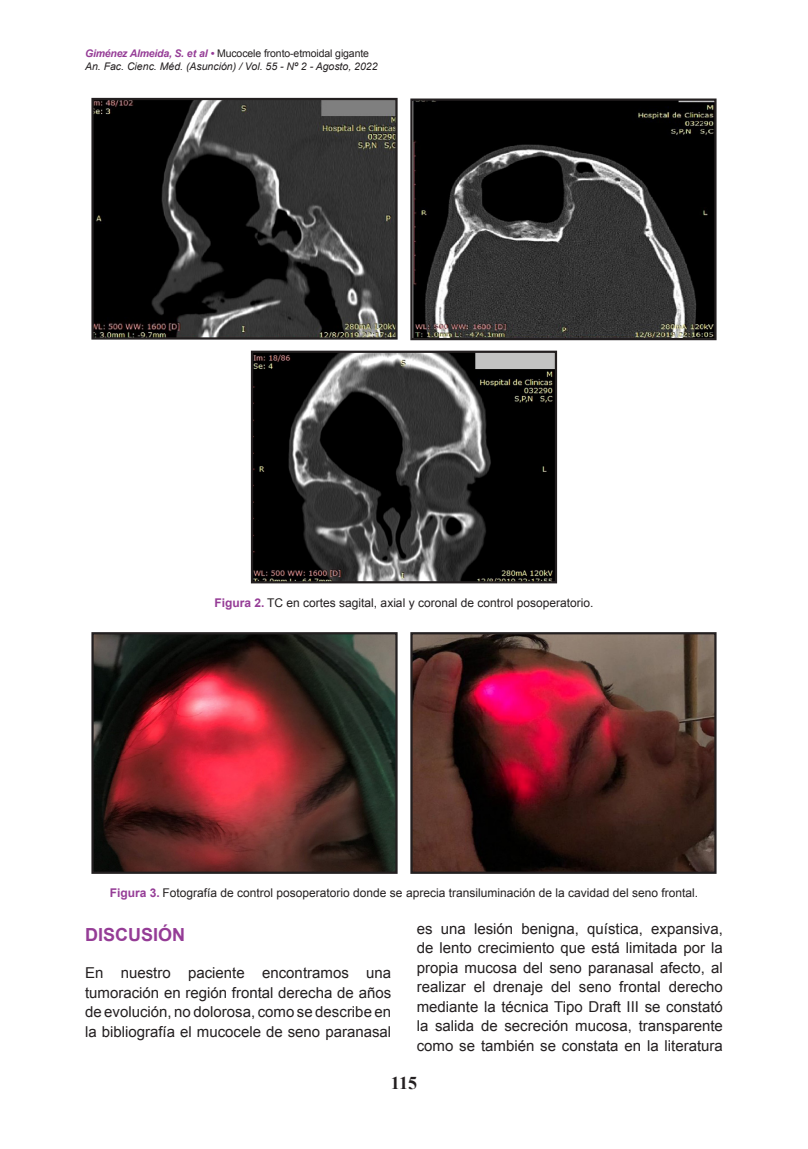
<style>
.page{position:relative;width:808px;height:1149px;background:#fff}
.page>*{position:absolute;margin:0;border:0;box-sizing:border-box;transform-origin:0 0}
.t1{font:700 18px "Arial";color:#953c96}
.t2{font:700 18px "Times New Roman";color:#231f20}
.t3{font:15px/19.5px "Arial";color:#231f20;text-align:justify}
.t4{font:12px "Arial";color:#231f20}
.t5{font:10.5px "Arial";letter-spacing:-.01em;color:#231f20}
.t6{font:italic 10.5px "Arial";color:#231f20}
.s1{font-weight:700;font-style:italic;color:#953c96}
.s2{font-weight:700;color:#953c96}
</style>
<div class="page">
<img style="left:94px;top:101px;width:301px;height:235px">
<div style="left:91px;top:98px;width:307px;height:241px;border:2px solid #231f20"></div>
<img style="left:413px;top:101px;width:300px;height:236px">
<div style="left:410px;top:98px;width:306px;height:242px;border:2px solid #231f20"></div>
<img style="left:254px;top:353px;width:300px;height:227px">
<div style="left:251px;top:350px;width:306px;height:233px;border:2px solid #231f20"></div>
<img style="left:94px;top:635px;width:301px;height:235px">
<div style="left:91px;top:632px;width:307px;height:241px;border:2px solid #231f20"></div>
<img style="left:413px;top:635px;width:300px;height:235px">
<div style="left:410px;top:632px;width:306px;height:241px;border:2px solid #231f20"></div>
<p class="t5" style="left:85px;top:46px;width:286px"><span class="s1">Giménez Almeida, S. et al •</span> Mucocele fronto-etmoidal gigante</p>
<p class="t6" style="left:85px;top:59px;width:294px">An. Fac. Cienc. Méd. (Asunción) / Vol. 55 - Nº 2 - Agosto, 2022</p>
<p class="t4" style="left:214px;top:594px;width:380px"><span class="s2">Figura 2.</span> TC en cortes sagital, axial y coronal de control posoperatorio.</p>
<p class="t4" style="left:110px;top:884px;width:590px"><span class="s2">Figura 3.</span> Fotografía de control posoperatorio donde se aprecia transiluminación de la cavidad del seno frontal.</p>
<p class="t1" style="left:85px;top:921px;width:102px">DISCUSIÓN</p>
<p class="t3" style="left:85px;top:962px;width:308px">En nuestro paciente encontramos una tumoración en región frontal derecha de años de evolución, no dolorosa, como se describe en la bibliografía el mucocele de seno paranasal</p>
<p class="t3" style="left:417px;top:918px;width:308px">es una lesión benigna, quística, expansiva, de lento crecimiento que está limitada por la propia mucosa del seno paranasal afecto, al realizar el drenaje del seno frontal derecho mediante la técnica Tipo Draft III se constató la salida de secreción mucosa, transparente como se también se constata en la literatura</p>
<p class="t2" style="left:391px;top:1069px;width:28px">115</p>
</div>
